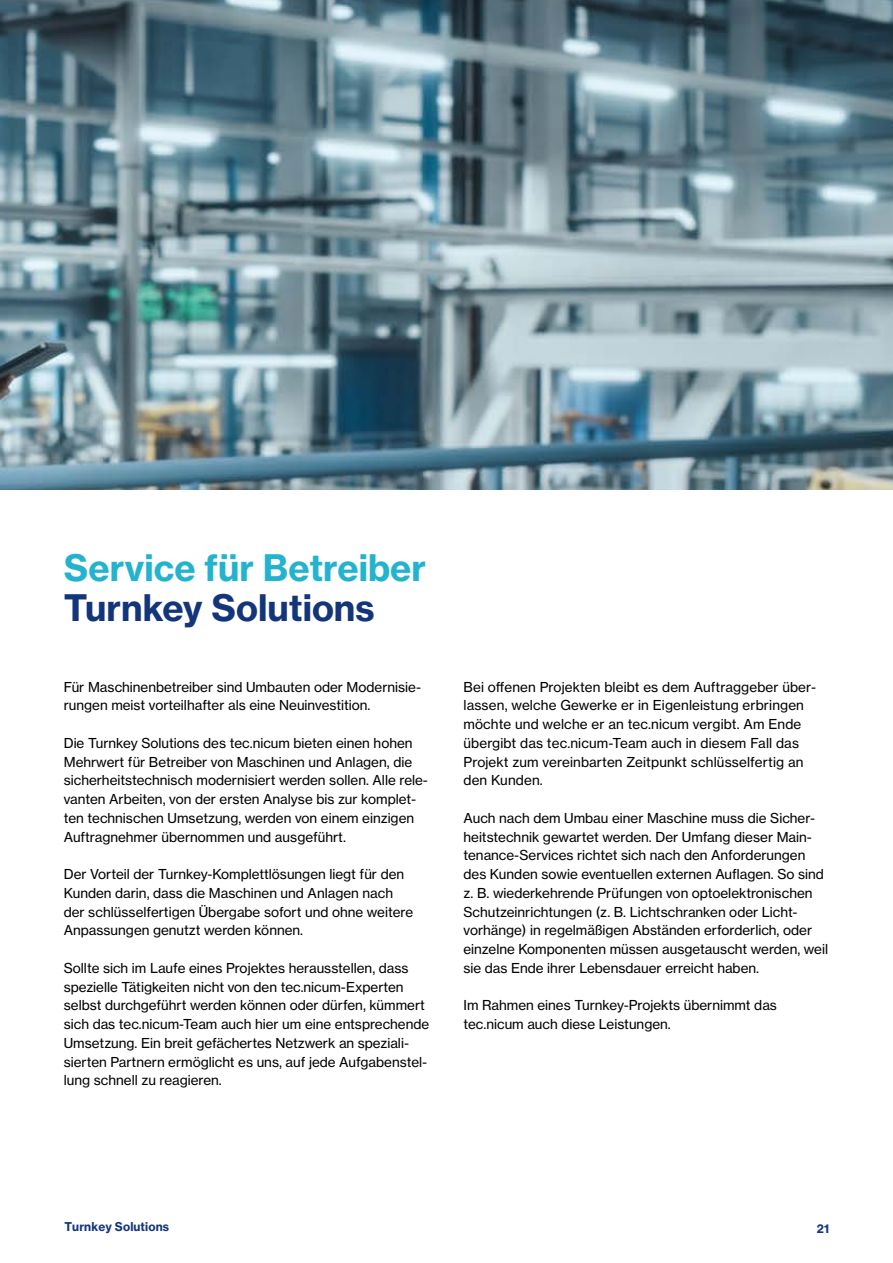
<style>
.page{position:relative;width:893px;height:1263px;background:#fff}
.page>*{position:absolute;margin:0;border:0;box-sizing:border-box;transform-origin:0 0}
.t1{font:36px "N Haas Grotesk TX Pro 75 Bd";color:#23b3cf}
.t2{font:36px "N Haas Grotesk TX Pro 75 Bd";color:#13357a}
.t3{font:13.5px/18.8px "N Haas Grotesk TX Pro 55 Rg";color:#000}
.t4{font:12px "N Haas Grotesk TX Pro 75 Bd";letter-spacing:.01em;color:#13357a}
</style>
<div class="page">
<img style="left:0;top:0;width:893px;height:489px">
<h1 class="t1" style="left:64px;top:545px;width:364px">Service für Betreiber</h1>
<h1 class="t2" style="left:64px;top:585px;width:312px">Turnkey Solutions</h1>
<p class="t3" style="left:64px;top:677px;width:359px">Für Maschinenbetreiber sind Umbauten oder Modernisie&shy;rungen meist vorteilhafter als eine Neuinvestition.</p>
<p class="t3" style="left:64px;top:733px;width:366px">Die Turnkey Solutions des tec.nicum bieten einen hohen Mehrwert für Betreiber von Maschinen und Anlagen, die sicherheitstechnisch modernisiert werden sollen. Alle rele&shy;vanten Arbeiten, von der ersten Analyse bis zur komplet&shy;ten technischen Umsetzung, werden von einem einzigen Auftragnehmer übernommen und ausgeführt.</p>
<p class="t3" style="left:64px;top:865px;width:351px">Der Vorteil der Turnkey-Komplettlösungen liegt für den Kunden darin, dass die Maschinen und Anlagen nach der schlüsselfertigen Übergabe sofort und ohne weitere Anpassungen genutzt werden können.</p>
<p class="t3" style="left:64px;top:958px;width:367px">Sollte sich im Laufe eines Projektes herausstellen, dass spezielle Tätigkeiten nicht von den tec.nicum-Experten selbst durchgeführt werden können oder dürfen, kümmert sich das tec.nicum-Team auch hier um eine entsprechende Umsetzung. Ein breit gefächertes Netzwerk an speziali&shy;sierten Partnern ermöglicht es uns, auf jede Aufgabenstel&shy;lung schnell zu reagieren.</p>
<p class="t3" style="left:463px;top:677px;width:354px">Bei offenen Projekten bleibt es dem Auftraggeber über&shy;lassen, welche Gewerke er in Eigenleistung erbringen möchte und welche er an tec.nicum vergibt. Am Ende übergibt das tec.nicum-Team auch in diesem Fall das Projekt zum vereinbarten Zeitpunkt schlüsselfertig an den Kunden.</p>
<p class="t3" style="left:463px;top:808px;width:366px">Auch nach dem Umbau einer Maschine muss die Sicher&shy;heitstechnik gewartet werden. Der Umfang dieser Main&shy;tenance-Services richtet sich nach den Anforderungen des Kunden sowie eventuellen externen Auflagen. So sind z. B. wiederkehrende Prüfungen von optoelektronischen Schutzeinrichtungen (z. B. Lichtschranken oder Licht&shy;vorhänge) in regelmäßigen Abständen erforderlich, oder einzelne Komponenten müssen ausgetauscht werden, weil sie das Ende ihrer Lebensdauer erreicht haben.</p>
<p class="t3" style="left:463px;top:996px;width:315px">Im Rahmen eines Turnkey-Projekts übernimmt das tec.nicum auch diese Leistungen.</p>
<p class="t4" style="left:64px;top:1219px;width:106px">Turnkey Solutions</p>
<p class="t4" style="left:817px;top:1221px;width:14px">21</p>
</div>
